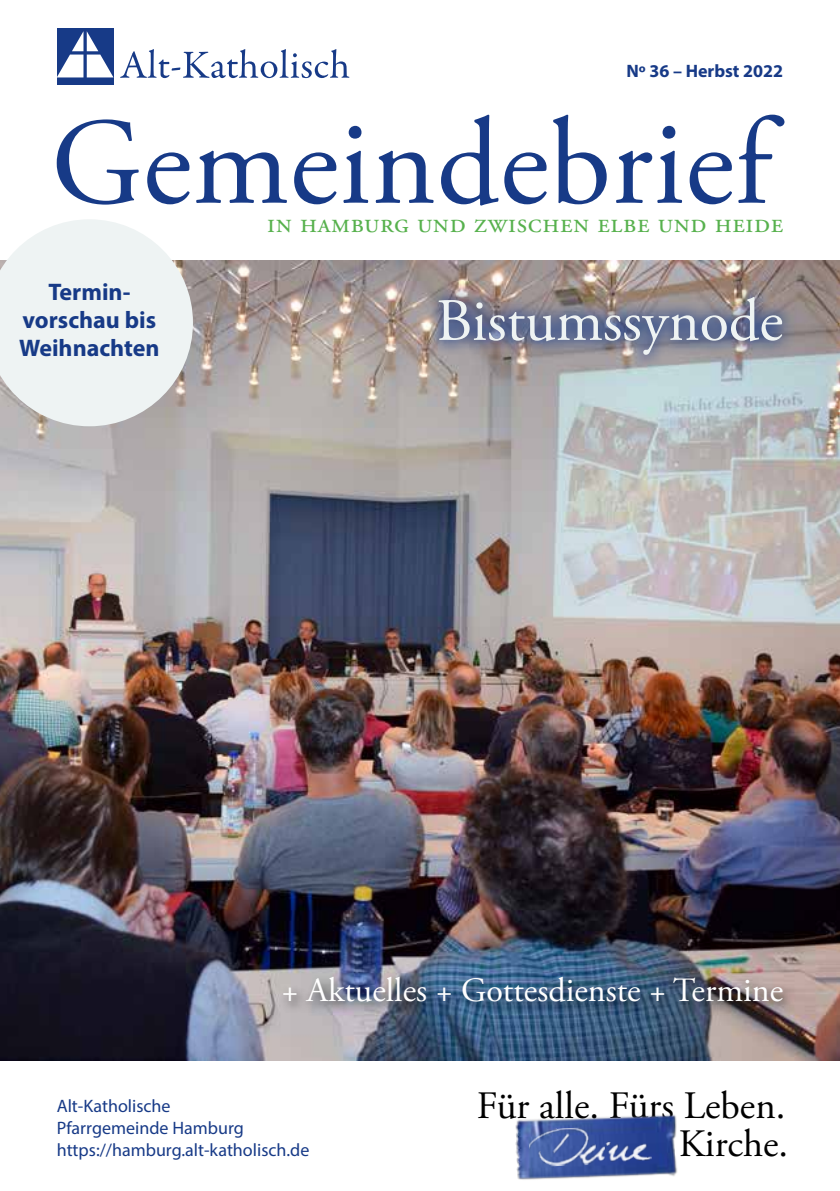
<style>
.page{position:relative;width:840px;height:1191px;background:#fff}
.page>*{position:absolute;margin:0;border:0;box-sizing:border-box;transform-origin:0 0}
.t1{font:123px "Adobe Garamond Pro";color:#173a87}
.t2{font:60px "Adobe Garamond Pro";color:#eef3f3}
.t3{font:38.8px "Adobe Garamond Pro";color:#000}
.t4{font:34px "Adobe Garamond Pro";color:#fff}
.t5{font:28px "Adobe Garamond Pro";letter-spacing:.02em;color:#57b14d}
.t6{font:700 24px/28px "Myriad Pro";color:#173a87;text-align:center}
.t7{font:18px/22px "Myriad Pro";color:#173a87}
.t8{font:700 18px "Myriad Pro";color:#173a87}
</style>
<div class="page">
<img style="left:0;top:261px;width:839px;height:799px">
<div style="left:57px;top:28px;width:56px;height:57px;background:#173a87"></div>
<svg style="left:57px;top:31px;width:56px;height:46px"></svg>
<svg style="left:120px;top:49px;width:229px;height:29px"></svg>
<img style="left:515px;top:1114px;width:162px;height:66px">
<img style="left:528px;top:1125px;width:123px;height:42px">
<svg style="left:424px;top:282px;width:372px;height:88px;background:#868490"></svg>
<div style="left:277px;top:970px;width:519px;height:46px;background:#000;opacity:.75"></div>
<svg style="left:0;top:219px;width:193px;height:207px;background:#e8ecec"></svg>
<p class="t8" style="left:626px;top:60px;width:158px">Nº 36 – Herbst 2022</p>
<h1 class="t1" style="left:51px;top:90px;width:720px">Gemeindebrief</h1>
<h3 class="t5" style="left:267px;top:207px;width:517px">in hamburg und zwischen Elbe und Heide</h3>
<h3 class="t6" style="left:19px;top:277px;width:142px">Termin&shy;vorschau bis<br>Weihnachten</h3>
<h2 class="t2" style="left:436px;top:285px;width:348px">Bistumssynode</h2>
<h3 class="t4" style="left:281px;top:969px;width:503px">+ Aktuelles + Gottesdienste + Termine</h3>
<p class="t7" style="left:57px;top:1094px;width:254px">Alt-Katholische<br>Pfarrgemeinde Hamburg https://hamburg.alt-katholisch.de</p>
<h3 class="t3" style="left:476px;top:1082px;width:310px">Für alle. Fürs Leben.</h3>
<h3 class="t3" style="left:678px;top:1120px;width:111px">Kirche.</h3>
</div>
